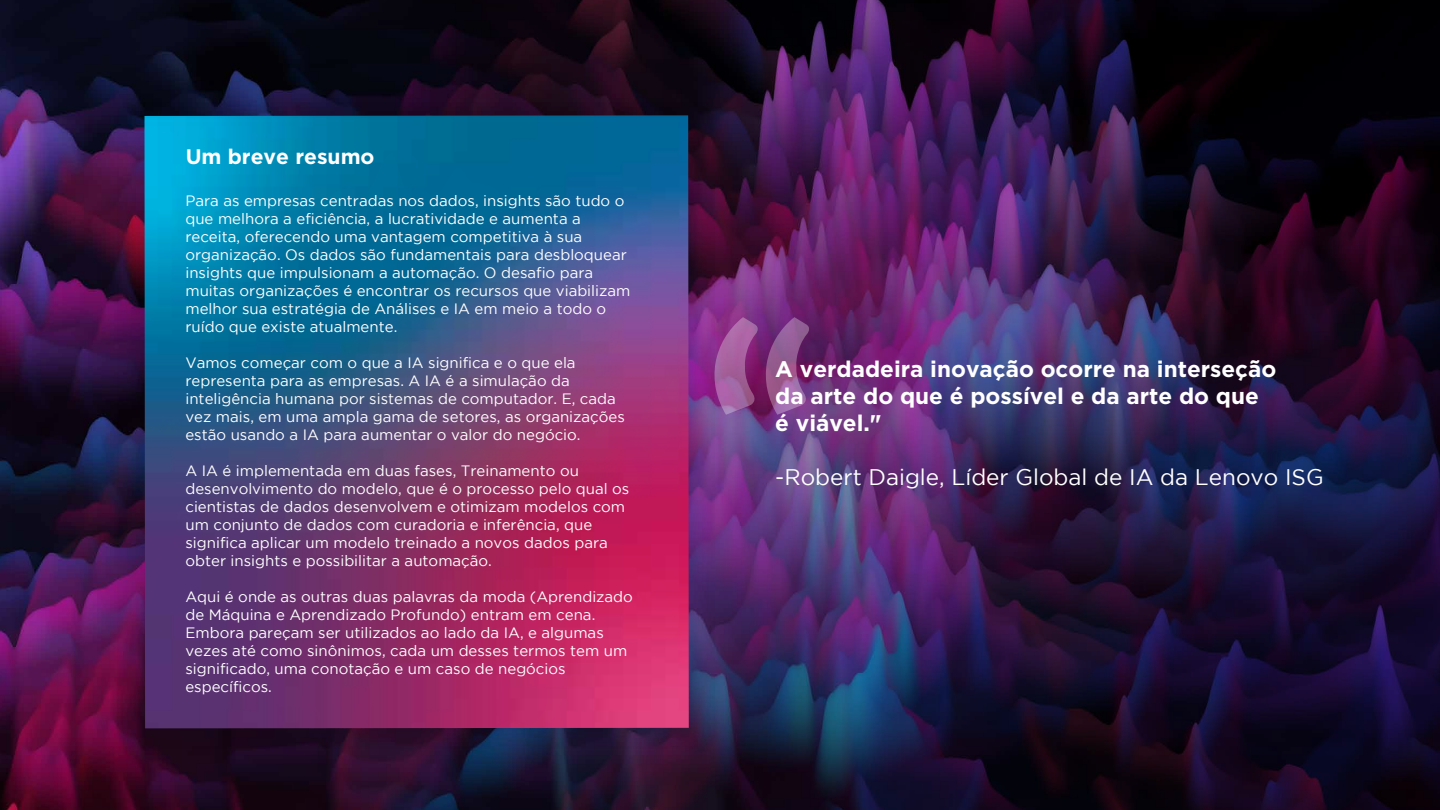
<style>
.page{position:relative;width:1440px;height:810px;background:#fff}
.page>*{position:absolute;margin:0;border:0;box-sizing:border-box;transform-origin:0 0}
.t1{font:700 22.5px/27px "Gotham";color:#fff}
.t2{font:22.5px "Gotham";color:#fff}
.t3{font:700 21px "Gotham";color:#fff}
.t4{font:15px/18px "Gotham";color:#fff}
.s1{font-style:inherit}
</style>
<div class="page">
<img style="left:0;top:0;width:1440px;height:810px">
<img style="left:117px;top:103px;width:598px;height:645px">
<img style="left:144px;top:115px;width:545px;height:613px">
<svg style="left:714px;top:317px;width:95px;height:98px;background:#8d488a"></svg>
<h2 class="t3" style="left:186px;top:143px;width:190px">Um breve resumo</h2>
<p class="t4" style="left:185px;top:191px;width:447px">Para as empresas centradas nos dados, insights são tudo o que melhora a eficiência, a lucratividade e aumenta a receita, oferecendo uma vantagem competitiva à sua organização. Os dados são fundamentais para desbloquear insights que impulsionam a automação. O desafio para muitas organizações é encontrar os recursos que viabilizam melhor sua estratégia de Análises e IA em meio a todo o ruído que existe atualmente.</p>
<p class="t4" style="left:185px;top:353px;width:441px">Vamos começar com o que a IA significa e o que ela representa para as empresas. A IA é a simulação da inteligência humana por sistemas de computador. E, cada vez mais, em uma ampla gama de setores, as organizações estão usando a IA para aumentar o valor do negócio.</p>
<p class="t4" style="left:185px;top:461px;width:445px">A IA é implementada em duas fases, Treinamento ou desenvolvimento do modelo, que é o processo pelo qual os cientistas de dados desenvolvem e otimizam modelos com um conjunto de dados com curadoria e inferência, que significa aplicar um modelo treinado a novos dados para obter insights e possibilitar a automação.</p>
<p class="t4" style="left:185px;top:587px;width:449px">Aqui é onde as outras duas palavras da moda (Aprendizado de Máquina e Aprendizado Profundo) entram em cena.<br>Embora pareçam ser utilizados ao lado da IA, e algumas vezes até como sinônimos, cada um desses termos tem um significado, uma conotação e um caso de negócios específicos.</p>
<h1 class="t1" style="left:775px;top:356px;width:503px">A verdadeira inovação ocorre na interseção da arte do que é possível e da arte do que é viável."</h1>
<h1 class="t2" style="left:775px;top:465px;width:550px"><span class="s1">-</span>Robert Daigle, Líder Global de IA da Lenovo ISG</h1>
</div>
